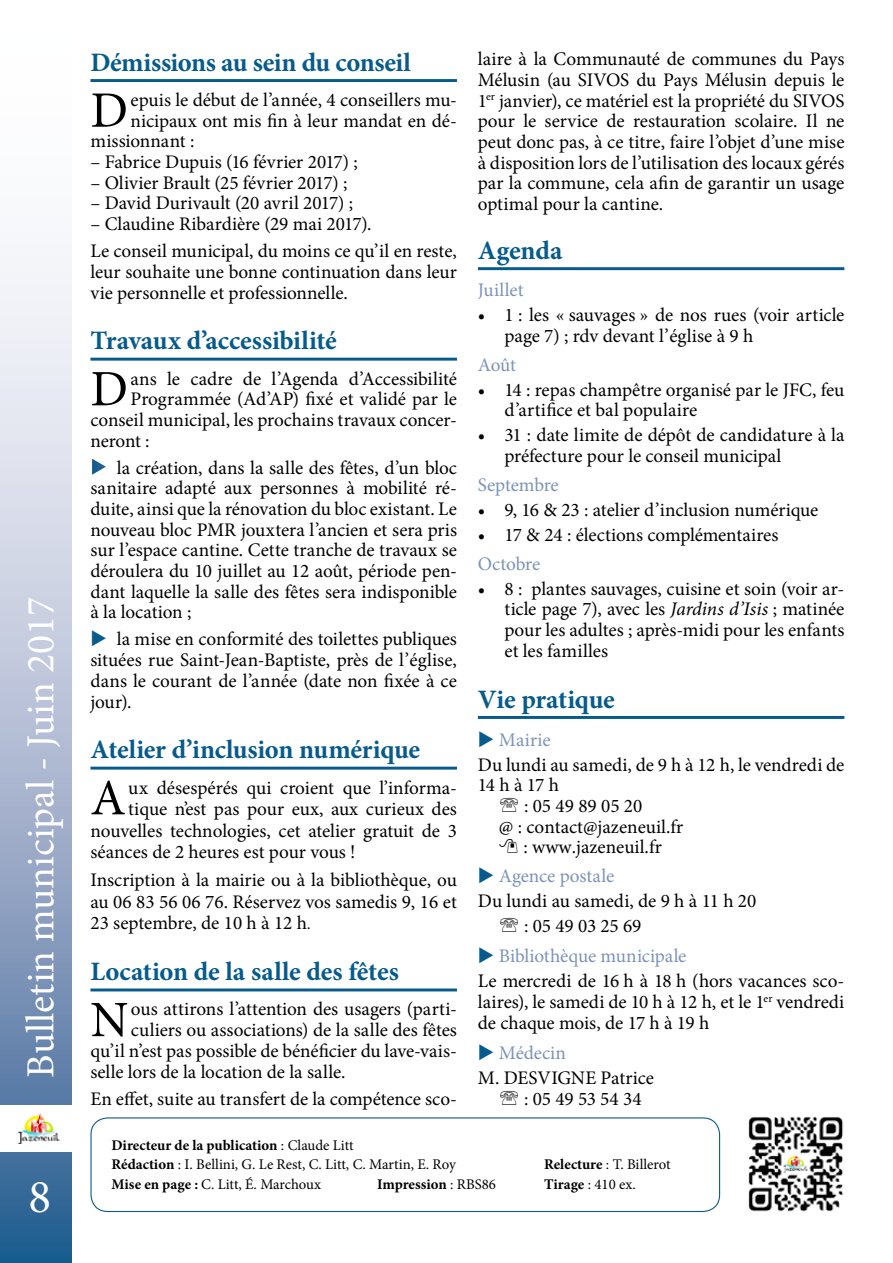
<style>
.page{position:relative;width:893px;height:1263px;background:#fff}
.page>*{position:absolute;margin:0;border:0;box-sizing:border-box;transform-origin:0 0}
.t1{font:51px "Minion Pro";color:#000}
.t2{font:47.25px "Minion Pro";color:#fff}
.t3{font:39.9px "Minion Pro";color:#fff}
.t4{font:700 26.55px "Minion Pro";letter-spacing:-.01em;color:#065b8c}
.t5{font:19.2px/20.7px "Minion Pro";color:#000}
.t6{font:19.2px "Minion Pro";letter-spacing:-.01em;color:#7c93b7}
.t7{font:14.85px/19.2px "Minion Pro";color:#000}
.t8{font:700 14.85px "Minion Pro";letter-spacing:-.01em;color:#000}
.s1{color:#fff}
.s2{color:#065b8c}
.s3{font-family:"Myriad Pro";font-size:14.85px}
.s4{font-weight:700}
.s5{font-style:italic}
.s6{color:#7c93b7}
.s7{font-weight:400}
</style>
<div class="page">
<svg style="left:0;top:257px;width:71px;height:1006px;background:#a6b6cf"></svg>
<div style="left:0;top:1106px;width:76px;height:46px;background:#fff"></div>
<img style="left:18px;top:1114px;width:42px;height:30px">
<hr style="left:90px;top:79px;width:367px;height:3px;background:#065b8c">
<hr style="left:90px;top:358px;width:367px;height:3px;background:#065b8c">
<hr style="left:90px;top:767px;width:367px;height:3px;background:#065b8c">
<hr style="left:90px;top:988px;width:367px;height:3px;background:#065b8c">
<hr style="left:478px;top:267px;width:366px;height:3px;background:#065b8c">
<hr style="left:478px;top:716px;width:366px;height:3px;background:#065b8c">
<div style="left:90px;top:1117px;width:630px;height:95px;border:1px solid #065b8c;border-radius:17px"></div>
<img style="left:748px;top:1117px;width:95px;height:95px">
<h3 class="t3" style="left:14px;top:1077px;width:482px;rotate:-90deg">Bulletin municipal - Juin 2017</h3>
<h2 class="t2" style="left:29px;top:1165px;width:24px">8</h2>
<h3 class="t4" style="left:90px;top:44px;width:322px">Démissions au sein du conseil</h3>
<h1 class="t1" style="left:90px;top:76px;width:39px">D</h1>
<p class="t5" style="left:131px;top:90px;width:328px">epuis le début de l’année, 4 conseillers mu-</p>
<p class="t5" style="left:131px;top:110px;width:328px">nicipaux ont mis fin à leur mandat en dé-</p>
<p class="t5" style="left:90px;top:131px;width:105px">missionnant :</p>
<p class="t5" style="left:90px;top:152px;width:269px">– Fabrice Dupuis (16 février 2017) ;</p>
<p class="t5" style="left:90px;top:172px;width:259px">– Olivier Brault (25 février 2017) ;</p>
<p class="t5" style="left:90px;top:193px;width:264px">– David Durivault (20 avril 2017) ;</p>
<p class="t5" style="left:90px;top:211px;width:368px;line-height:27px">– Claudine Ribardière (29 mai 2017).<br>Le conseil municipal, du moins ce qu’il en reste,</p>
<p class="t5" style="left:90px;top:261px;width:368px">leur souhaite une bonne continuation dans leur vie personnelle et professionnelle.</p>
<h3 class="t4" style="left:90px;top:322px;width:248px">Travaux d’accessibilité</h3>
<h1 class="t1" style="left:90px;top:355px;width:39px">D</h1>
<p class="t5" style="left:131px;top:368px;width:328px">ans le cadre de l’Agenda d’Accessibilité</p>
<p class="t5" style="left:131px;top:389px;width:328px">Programmée (Ad’AP) fixé et validé par le</p>
<p class="t5" style="left:90px;top:410px;width:368px">conseil municipal, les prochains travaux concer-</p>
<p class="t5" style="left:90px;top:430px;width:61px">neront :</p>
<p class="t5" style="left:90px;top:457px;width:368px;text-align:justify"><span class="s1">◆</span> la création, dans la salle des fêtes, d’un bloc sanitaire adapté aux personnes à mobilité ré&shy;duite, ainsi que la rénovation du bloc existant. Le nouveau bloc PMR jouxtera l’ancien et sera pris sur l’espace cantine. Cette tranche de travaux se déroulera du 10 juillet au 12 août, période pen&shy;dant laquelle la salle des fêtes sera indisponible à la location ;</p>
<p class="t5" style="left:90px;top:629px;width:368px;text-align:justify"><span class="s2">◆</span> la mise en conformité des toilettes publiques situées rue Saint-Jean-Baptiste, près de l’église, dans le courant de l’année (date non fixée à ce jour).</p>
<h3 class="t4" style="left:90px;top:731px;width:331px">Atelier d’inclusion numérique</h3>
<h1 class="t1" style="left:90px;top:764px;width:37px">A</h1>
<p class="t5" style="left:128px;top:777px;width:330px">ux désespérés qui croient que l’informa-</p>
<p class="t5" style="left:128px;top:799px;width:330px">tique n’est pas pour eux, aux curieux des</p>
<p class="t5" style="left:90px;top:820px;width:368px">nouvelles technologies, cet atelier gratuit de 3</p>
<p class="t5" style="left:90px;top:842px;width:267px">séances de 2 heures est pour vous !</p>
<p class="t5" style="left:90px;top:869px;width:368px;line-height:21.6px;text-align:justify">Inscription à la mairie ou à la bibliothèque, ou au 06 83 56 06 76. Réservez vos samedis 9, 16 et 23 septembre, de 10 h à 12 h<span class="s3">.</span></p>
<h3 class="t4" style="left:90px;top:953px;width:310px">Location de la salle des fêtes</h3>
<h1 class="t1" style="left:90px;top:986px;width:39px">N</h1>
<p class="t5" style="left:131px;top:999px;width:328px">ous attirons l’attention des usagers (parti-</p>
<p class="t5" style="left:131px;top:1020px;width:328px">culiers ou associations) de la salle des fêtes</p>
<p class="t5" style="left:90px;top:1040px;width:368px">qu’il n’est pas possible de bénéficier du lave-vais-</p>
<p class="t5" style="left:90px;top:1061px;width:257px">selle lors de la location de la salle.</p>
<p class="t5" style="left:90px;top:1088px;width:368px">En effet, suite au transfert de la compétence sco-</p>
<p class="t7" style="left:111px;top:1136px;width:346px"><span class="s4">Directeur de la publication</span> : Claude Litt<br><span class="s4">Rédaction</span> : I. Bellini, G. Le Rest, C. Litt, C. Martin, E. Roy</p>
<p class="t5" style="left:478px;top:49px;width:368px;text-align:justify">laire à la Communauté de communes du Pays Mélusin (au SIVOS du Pays Mélusin depuis le 1<sup>er</sup> janvier), ce matériel est la propriété du SIVOS pour le service de restauration scolaire. Il ne peut donc pas, à ce titre, faire l’objet d’une mise à disposition lors de l’utilisation des locaux gérés par la commune, cela afin de garantir un usage optimal pour la cantine.</p>
<h3 class="t4" style="left:478px;top:232px;width:86px">Agenda</h3>
<p class="t6" style="left:478px;top:277px;width:47px">Juillet</p>
<p class="t5" style="left:504px;top:305px;width:341px;text-indent:-27px">• 1 : les « sauvages » de nos rues (voir article page 7) ; rdv devant l’église à 9 h</p>
<p class="t6" style="left:478px;top:352px;width:40px">Août</p>
<p class="t5" style="left:504px;top:379px;width:341px;text-indent:-27px">• 14 : repas champêtre organisé par le JFC, feu d’artifice et bal populaire</p>
<p class="t5" style="left:504px;top:425px;width:341px;text-indent:-27px">• 31 : date limite de dépôt de candidature à la préfecture pour le conseil municipal</p>
<p class="t6" style="left:478px;top:472px;width:82px">Septembre</p>
<p class="t5" style="left:478px;top:500px;width:342px">• 9, 16 &amp; 23 : atelier d’inclusion numérique</p>
<p class="t5" style="left:478px;top:524px;width:302px">• 17 &amp; 24 : élections complémentaires</p>
<p class="t6" style="left:478px;top:551px;width:64px">Octobre</p>
<p class="t5" style="left:504px;top:578px;width:341px;text-align:justify;text-indent:-27px">• 8 : plantes sauvages, cuisine et soin (voir ar&shy;ticle page 7), avec les <span class="s5">Jardins d’Isis</span> ; matinée pour les adultes ; après-midi pour les enfants et les familles</p>
<h3 class="t4" style="left:478px;top:680px;width:138px">Vie pratique</h3>
<p class="t5" style="left:478px;top:727px;width:368px;line-height:24.9px"><span class="s2">◆</span> <span class="s6">Mairie<br></span>Du lundi au samedi, de 9 h à 12 h, le vendredi de</p>
<p class="t5" style="left:478px;top:775px;width:83px">14 h à 17h</p>
<p class="t5" style="left:524px;top:796px;width:120px">: 05 49 89 05 20</p>
<p class="t5" style="left:499px;top:816px;width:186px">@ : contact@jazeneuil.fr</p>
<p class="t5" style="left:524px;top:837px;width:140px">: www.jazeneuil.fr</p>
<p class="t6" style="left:478px;top:863px;width:138px"><span class="s2">◆</span> Agence postale</p>
<p class="t5" style="left:478px;top:891px;width:280px">Du lundi au samedi, de 9 h à 11 h 20</p>
<p class="t5" style="left:524px;top:916px;width:119px">: 05 49 03 25 69</p>
<p class="t5" style="left:478px;top:943px;width:368px;line-height:24.9px"><span class="s2">◆</span> <span class="s6">Bibliothèque municipale<br></span>Le mercredi de 16 h à 18 h (hors vacances sco-</p>
<p class="t5" style="left:478px;top:991px;width:368px;line-height:21.1px">laires), le samedi de 10 h à 12 h, et le 1<sup>er</sup> vendredi de chaque mois, de 17 h à 19 h</p>
<p class="t5" style="left:478px;top:1040px;width:178px;line-height:24.9px"><span class="s2">◆</span> <span class="s6">Médecin<br></span>M. DESVIGNE Patrice</p>
<p class="t5" style="left:524px;top:1088px;width:119px">: 05 49 53 54 34</p>
<p class="t7" style="left:544px;top:1155px;width:128px"><span class="s4">Relecture</span> : T. Billerot</p>
<p class="t7" style="left:111px;top:1174px;width:211px"><span class="s4">Mise en page :</span> C. Litt, É. Marchoux</p>
<p class="t8" style="left:377px;top:1173px;width:120px">Impression <span class="s7">: RBS86</span></p>
<p class="t7" style="left:544px;top:1174px;width:93px"><span class="s4">Tirage</span> : 410 ex.</p>
</div>
